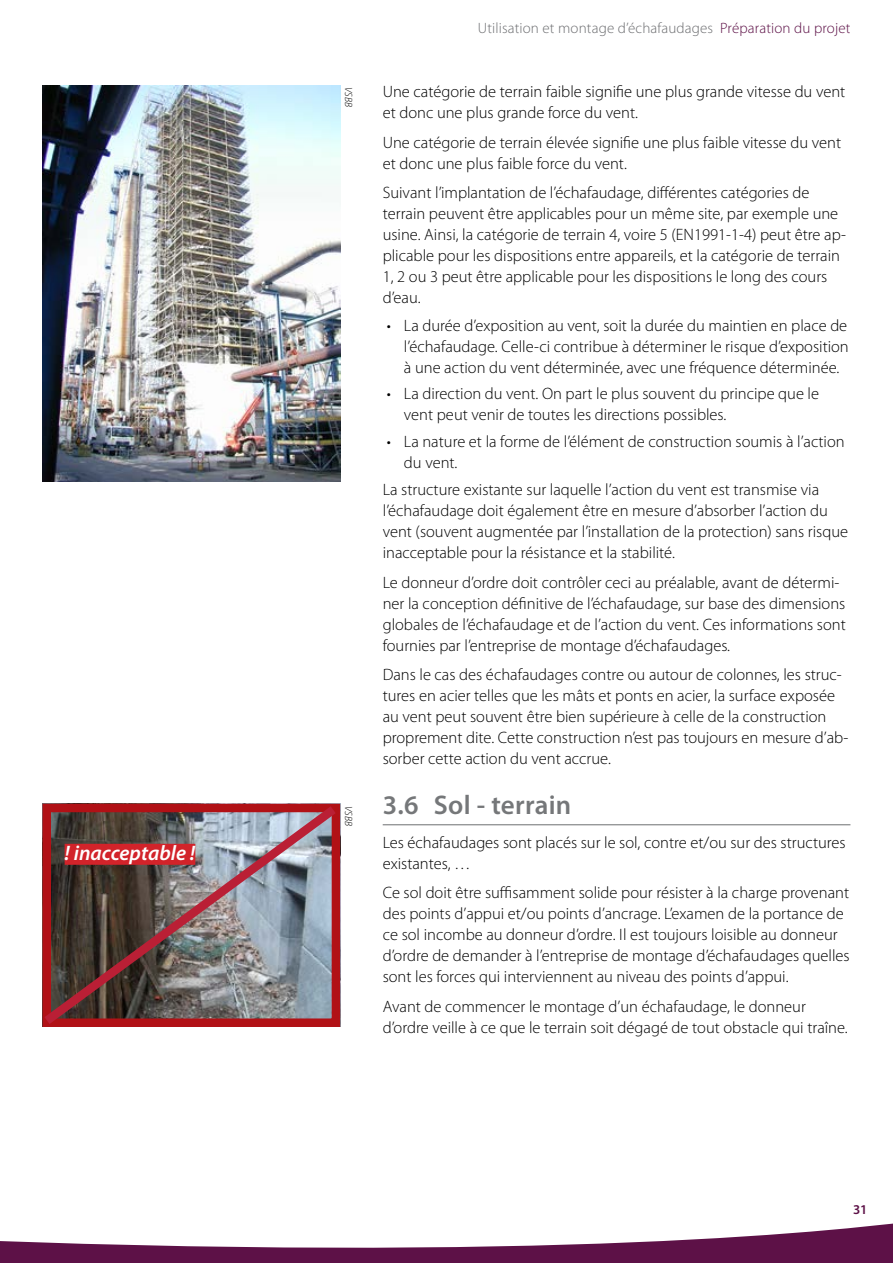
<style>
.page{position:relative;width:893px;height:1263px;background:#fff}
.page>*{position:absolute;margin:0;border:0;box-sizing:border-box;transform-origin:0 0}
.t1{font:600 27px "Myriad Pro";letter-spacing:.01em;color:#757779}
.t2{font:italic 600 21px "Myriad Pro";color:#fff}
.t3{font:300 16.5px/21px "Myriad Pro";color:#000}
.t4{font:300 15px "Myriad Pro";letter-spacing:.01em;color:#6d6e71}
.t5{font:600 13.5px "Myriad Pro";color:#5d1147}
.t6{font:italic 300 10.5px "Myriad Pro";color:#000}
.s1{color:#5d1147}
</style>
<div class="page">
<svg style="left:0;top:1223px;width:893px;height:40px;fill:#5d1147"></svg>
<hr style="left:383px;top:824px;width:467px;height:1px;background:#757779">
<img style="left:43px;top:85px;width:297px;height:397px">
<img style="left:42px;top:803px;width:299px;height:224px">
<div style="left:65px;top:844px;width:130px;height:21px;background:#d2232a"></div>
<p class="t2" style="left:65px;top:840px;width:132px">! inacceptable !</p>
<p class="t6" style="left:355px;top:87px;width:22px;rotate:90deg">VSBB</p>
<p class="t6" style="left:355px;top:806px;width:22px;rotate:90deg">VSBB</p>
<p class="t4" style="left:478px;top:18px;width:374px">Utilisation et montage d’échafaudages <span class="s1">Préparation du projet</span></p>
<p class="t3" style="left:383px;top:81px;width:464px">Une catégorie de terrain faible signifie une plus grande vitesse du vent et donc une plus grande force du vent.</p>
<p class="t3" style="left:383px;top:132px;width:460px">Une catégorie de terrain élevée signifie une plus faible vitesse du vent et donc une plus faible force du vent.</p>
<p class="t3" style="left:383px;top:182px;width:465px">Suivant l’implantation de l’échafaudage, différentes catégories de terrain peuvent être applicables pour un même site, par exemple une usine. Ainsi, la catégorie de terrain 4, voire 5 (EN1991-1-4) peut être ap&shy;plicable pour les dispositions entre appareils, et la catégorie de terrain 1, 2 ou 3 peut être applicable pour les dispositions le long des cours d’eau.</p>
<p class="t3" style="left:404px;top:315px;width:446px;text-align:justify;text-indent:-17px">• La durée d’exposition au vent, soit la durée du maintien en place de l’échafaudage. Celle-ci contribue à déterminer le risque d’exposition à une action du vent déterminée, avec une fréquence déterminée.</p>
<p class="t3" style="left:404px;top:383px;width:417px;text-indent:-17px">• La direction du vent. On part le plus souvent du principe que le vent peut venir de toutes les directions possibles.</p>
<p class="t3" style="left:404px;top:430px;width:442px;text-indent:-17px">• La nature et la forme de l’élément de construction soumis à l’action du vent.</p>
<p class="t3" style="left:383px;top:479px;width:467px">La structure existante sur laquelle l’action du vent est transmise via l’échafaudage doit également être en mesure d’absorber l’action du vent (souvent augmentée par l’installation de la protection) sans risque inacceptable pour la résistance et la stabilité.</p>
<p class="t3" style="left:383px;top:572px;width:465px">Le donneur d’ordre doit contrôler ceci au préalable, avant de détermi&shy;ner la conception définitive de l’échafaudage, sur base des dimensions globales de l’échafaudage et de l’action du vent. Ces informations sont fournies par l’entreprise de montage d’échafaudages.</p>
<p class="t3" style="left:383px;top:664px;width:467px">Dans le cas des échafaudages contre ou autour de colonnes, les struc&shy;tures en acier telles que les mâts et ponts en acier, la surface exposée au vent peut souvent être bien supérieure à celle de la construction proprement dite. Cette construction n’est pas toujours en mesure d’ab&shy;sorber cette action du vent accrue.</p>
<h1 class="t1" style="left:383px;top:787px;width:190px">3.6 Sol - terrain</h1>
<p class="t3" style="left:383px;top:831px;width:465px">Les échafaudages sont placés sur le sol, contre et/ou sur des structures existantes, …</p>
<p class="t3" style="left:383px;top:882px;width:469px">Ce sol doit être suffisamment solide pour résister à la charge provenant des points d’appui et/ou points d’ancrage. L’examen de la portance de ce sol incombe au donneur d’ordre. Il est toujours loisible au donneur d’ordre de demander à l’entreprise de montage d’échafaudages quelles sont les forces qui interviennent au niveau des points d’appui.</p>
<p class="t3" style="left:383px;top:995px;width:467px">Avant de commencer le montage d’un échafaudage, le donneur d’ordre veille à ce que le terrain soit dégagé de tout obstacle qui traîne.</p>
<p class="t5" style="left:853px;top:1200px;width:16px">31</p>
</div>
